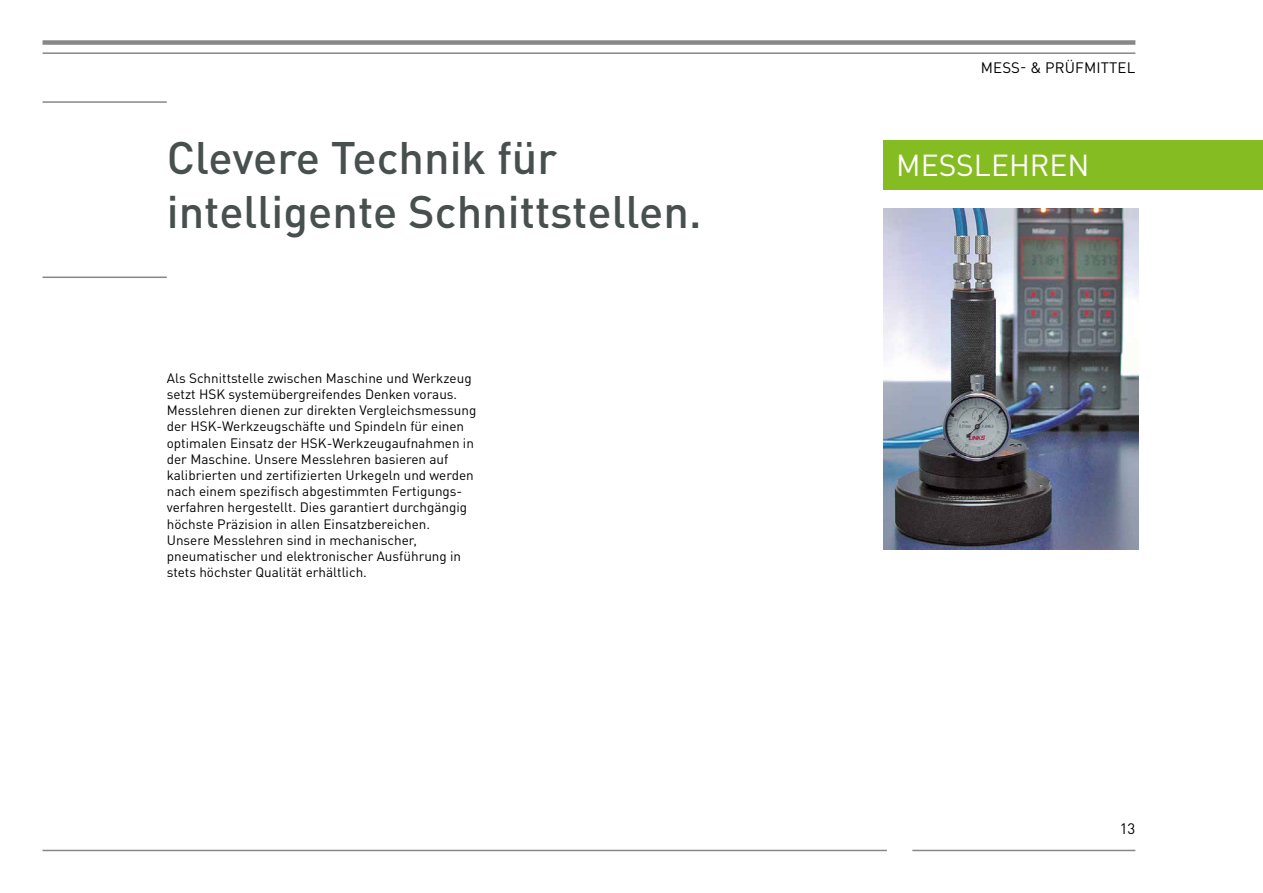
<style>
.page{position:relative;width:1263px;height:893px;background:#fff}
.page>*{position:absolute;margin:0;border:0;box-sizing:border-box;transform-origin:0 0}
._2017-Headline{font:500 45px/54px "DINOT";color:#47504e}
._2017-Headline-grüne{font:30px "DINOT";color:#fff}
._2017-Kopfzeile{font:15px "DINOT";letter-spacing:.01em;color:#000}
._2017-Seitenzahl{font:15px "DINOT";color:#000}
._2017-Text{font:13.5px/16.2px "DINOT";color:#000}
</style>
<div class="page">
<div style="left:43px;top:40px;width:1092px;height:5px;background:#868786"></div>
<hr style="left:43px;top:52px;width:1092px;height:2px;background:#868786">
<hr style="left:43px;top:101px;width:124px;height:2px;background:#868786">
<hr style="left:43px;top:277px;width:124px;height:1px;background:#868786">
<hr style="left:912px;top:850px;width:223px;height:1px;background:#868786">
<hr style="left:43px;top:850px;width:844px;height:1px;background:#868786">
<img style="left:883px;top:209px;width:256px;height:341px">
<div style="left:883px;top:140px;width:380px;height:50px;background:#85bc21"></div>
<p class="_2017-Headline" style="left:167px;top:130px;width:536px">Clevere Technik für intelligente Schnittstellen.</p>
<p class="_2017-Text" style="left:167px;top:370px;width:311px">Als Schnittstelle zwischen Maschine und Werkzeug setzt HSK systemübergreifendes Denken voraus.<br>Messlehren dienen zur direkten Vergleichsmessung der HSK-Werkzeugschäfte und Spindeln für einen optimalen Einsatz der HSK-Werkzeugaufnahmen in der Maschine. Unsere Messlehren basieren auf kalibrierten und zertifizierten Urkegeln und werden nach einem spezifisch abgestimmten Fertigungs&shy;verfahren hergestellt. Dies garantiert durchgängig höchste Präzision in allen Einsatzbereichen.<br>Unsere Messlehren sind in mechanischer, pneumatischer und elektronischer Ausführung in stets höchster Qualität erhältlich.</p>
<p class="_2017-Kopfzeile" style="left:981px;top:59px;width:156px">MESS- &amp; PRÜFMITTEL</p>
<p class="_2017-Headline-grüne" style="left:896px;top:146px;width:195px">MESSLEHREN</p>
<p class="_2017-Seitenzahl" style="left:1120px;top:819px;width:17px">13</p>
</div>
